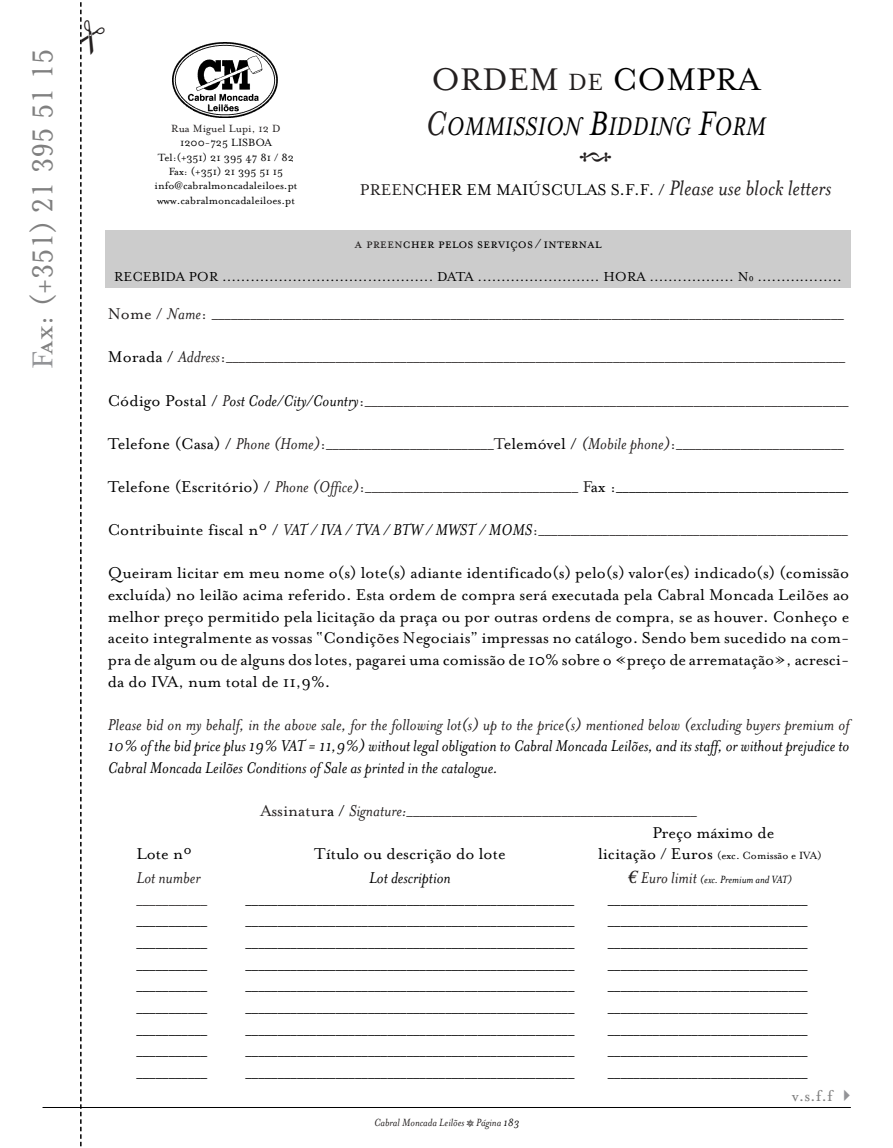
<style>
.page{position:relative;width:893px;height:1148px;background:#fff}
.page>*{position:absolute;margin:0;border:0;box-sizing:border-box;transform-origin:0 0}
.t1{font:36px "Mrs Eaves Roman";color:#000}
.t2{font:36px "Mrs Eaves Fractions";color:#231f1f}
.t3{font:33px "Mrs Eaves Petite Caps";color:#808080}
.t4{font:italic 29.25px "Mrs Eaves";color:#000}
.t5{font:18px/21.6px "Mrs Eaves Roman";color:#000;text-align:justify}
.t6{font:18px/21.6px "Mrs Eaves Roman";color:#231f1f}
.t7{font:italic 18px/21.6px "Mrs Eaves";color:#000}
.t8{font:italic 18px "Mrs Eaves";letter-spacing:.005em;color:#231f1f}
.t9{font:18px "Mrs Eaves Roman";color:#808080}
.t10{font:15px "Mrs Eaves Small Caps";color:#000}
.t11{font:12px/14.4px "Mrs Eaves Roman";color:#000;text-align:center}
.t12{font:italic 12px "Mrs Eaves";color:#231f1f}
.t13{font:italic 12px "Mrs Eaves";color:#000}
.t14{font:12px "Mrs Eaves Roman";color:#231f1f}
.s1{color:#939497}
.s2{font-family:"Mrs Eaves Petite Caps";color:#231f1f}
.s3{font-size:27px;color:#231f1f}
.s4{font-size:39px;color:#231f1f}
.s5{font-size:39px}
.s6{color:#231f1f}
.s7{font-family:"Mrs Eaves";font-style:italic;font-size:24px;color:#231f1f}
.s8{font-family:"Mrs Eaves";font-style:italic}
.s9{color:#000}
.s10{font-family:"Mrs Eaves";font-style:italic;color:#000}
.s11{font-family:"Mrs Eaves";font-style:italic;color:#231f1f}
.s12{font-size:18px}
.s13{font-family:"Euro Serif";font-size:18px;color:#231f1f}
.s14{font-size:18px;color:#231f1f}
.s15{font-family:"Mrs Eaves Fractions";font-style:normal}
</style>
<div class="page">
<hr style="left:43px;top:1107px;width:807px;height:1px;background:#000">
<div style="left:105px;top:230px;width:745px;height:58px;background:#ccc"></div>
<img style="left:173px;top:43px;width:105px;height:75px">
<svg style="left:80px;top:2px;width:2px;height:1145px"></svg>
<h2 class="t3" style="left:22px;top:369px;width:322px;rotate:-90deg"><span class="s1">F</span>ax: (+351) 21 395 51 15</h2>
<p class="t14" style="left:171px;top:121px;width:111px">Rua Miguel Lupi, 12 D</p>
<p class="t11" style="left:155px;top:135px;width:144px">1200-725 LISBOA<br>Tel:(+351) 21 395 47 81 / 82<br>Fax: (+351) 21 395 51 15 info@cabralmoncadaleiloes.pt www.cabralmoncadaleiloes.pt</p>
<h1 class="t1" style="left:431px;top:57px;width:330px"><span class="s2">ORDEM</span> <span class="s3">DE</span> COMPRA</h1>
<h3 class="t4" style="left:425px;top:108px;width:342px"><span class="s4">C</span>OMMISSION <span class="s5">B</span>IDDING <span class="s5">F</span>ORM</h3>
<h1 class="t2" style="left:578px;top:132px;width:37px">A</h1>
<p class="t5" style="left:360px;top:178px;width:472px"><span class="s6">PREEN</span>CHER EM MAIÚSCULAS S.F.F. / <span class="s7">Please use block letters</span></p>
<p class="t10" style="left:354px;top:233px;width:248px"><span class="s6">a preen</span>cher pelos serviços / internal</p>
<p class="t10" style="left:114px;top:266px;width:729px">RECEBIDA POR ............................................. DATA .......................... HORA .................. Nº ..................</p>
<p class="t6" style="left:108px;top:302px;width:737px">Nome / <span class="s8">Name</span>: __________________________________________________________________________________________________</p>
<p class="t6" style="left:108px;top:345px;width:739px"><span class="s9">Morada /</span> <span class="s8">Address</span>:________________________________________________________________________________________________</p>
<p class="t6" style="left:108px;top:388px;width:742px"><span class="s9">Código Postal /</span> <span class="s8">P</span><span class="s10">ost Code/City/Country</span>:___________________________________________________________________________</p>
<p class="t6" style="left:108px;top:432px;width:737px"><span class="s9">Telefone (Casa) /</span> <span class="s8">Phone (Home)</span>:__________________________T<span class="s9">elemóvel /</span> <span class="s8">(Mobile phone)</span>:__________________________</p>
<p class="t5" style="left:108px;top:475px;width:742px">Telefone (Escritório) / <span class="s11">Phone (Office)</span><span class="s6">:_________________________________ F</span>ax :____________________________________</p>
<p class="t6" style="left:108px;top:518px;width:741px"><span class="s9">Contribuinte fiscal nº /</span> <span class="s8">V</span><span class="s10">AT / IVA / TVA / BTW / MWST / MOMS</span>:________________________________________________</p>
<p class="t5" style="left:108px;top:561px;width:743px">Queiram licitar em meu nome o(s) lote(s) adiante identificado(s) pelo(s) valor(es) indicado(s) (comissão excluída) no leilão acima referido. Esta ordem de compra será executada pela Cabral Moncada Leilões ao melhor preço permitido pela licitação da praça ou por outras ordens de compra, se as houver. Conheço e aceito integralmente as vossas “Condições Negociais” impressas no catálogo. Sendo bem sucedido na com&shy;pra de algum ou de alguns dos lotes, pagarei uma comissão de 10% sobre o «preço de arrematação», acresci&shy;da do IVA, num total de 11,9%.</p>
<p class="t8" style="left:108px;top:713px;width:743px">Please bid on my behalf, in the above sale, for the following lot(s) up to the price(s) mentioned below (excluding buyers premium of</p>
<p class="t7" style="left:108px;top:734px;width:743px">10% of the bid price plus 19% VAT = 11,9%) without legal obligation to Cabral Moncada Leilões, and its staff, or without prejudice to<br>Cabral Moncada Leilões Conditions of Sale as printed in the catalogue.</p>
<p class="t6" style="left:652px;top:799px;width:123px;text-indent:-392px">Assinatur<span class="s9">a /</span> <span class="s8">Signature:</span>_____________________________________________<br><span class="s9">Preço máximo de</span></p>
<p class="t5" style="left:136px;top:842px;width:57px">Lote nº</p>
<p class="t5" style="left:314px;top:842px;width:193px">Título ou descrição do lote</p>
<p class="t11" style="left:598px;top:848px;width:225px"><span class="s12">licitação / Euros</span> (exc. Comissão e IVA)</p>
<p class="t8" style="left:136px;top:866px;width:66px">Lot number</p>
<p class="t7" style="left:369px;top:866px;width:83px">Lot description</p>
<p class="t13" style="left:627px;top:872px;width:166px"><span class="s13">€</span> <span class="s14">Euro limit</span> (exc. Premium and VAT)</p>
<p class="t6" style="left:136px;top:887px;width:72px">___________</p>
<p class="t5" style="left:245px;top:887px;width:330px">___________________________________________________</p>
<p class="t5" style="left:607px;top:887px;width:201px">_______________________________</p>
<p class="t5" style="left:136px;top:909px;width:72px">___________</p>
<p class="t5" style="left:245px;top:909px;width:330px">___________________________________________________</p>
<p class="t5" style="left:607px;top:909px;width:201px">_______________________________</p>
<p class="t5" style="left:136px;top:931px;width:72px">___________</p>
<p class="t5" style="left:245px;top:931px;width:330px">___________________________________________________</p>
<p class="t5" style="left:607px;top:931px;width:201px">_______________________________</p>
<p class="t5" style="left:136px;top:952px;width:72px">___________</p>
<p class="t5" style="left:245px;top:952px;width:330px">___________________________________________________</p>
<p class="t5" style="left:607px;top:952px;width:201px">_______________________________</p>
<p class="t5" style="left:136px;top:974px;width:72px">___________</p>
<p class="t5" style="left:245px;top:974px;width:330px">___________________________________________________</p>
<p class="t5" style="left:607px;top:974px;width:201px">_______________________________</p>
<p class="t5" style="left:136px;top:995px;width:72px">___________</p>
<p class="t5" style="left:245px;top:995px;width:330px">___________________________________________________</p>
<p class="t5" style="left:607px;top:995px;width:201px">_______________________________</p>
<p class="t5" style="left:136px;top:1039px;width:72px">___________</p>
<p class="t5" style="left:245px;top:1039px;width:330px">___________________________________________________</p>
<p class="t5" style="left:607px;top:1039px;width:201px">_______________________________</p>
<p class="t5" style="left:136px;top:1060px;width:72px">___________</p>
<p class="t5" style="left:245px;top:1060px;width:330px">___________________________________________________</p>
<p class="t5" style="left:607px;top:1060px;width:201px">_______________________________</p>
<p class="t12" style="left:374px;top:1114px;width:147px">Cabral Moncada Leilões <span class="s15">Q</span> Página <span class="s9">183</span></p>
<p class="t9" style="left:792px;top:1083px;width:42px">v.s.f.f</p>
</div>
